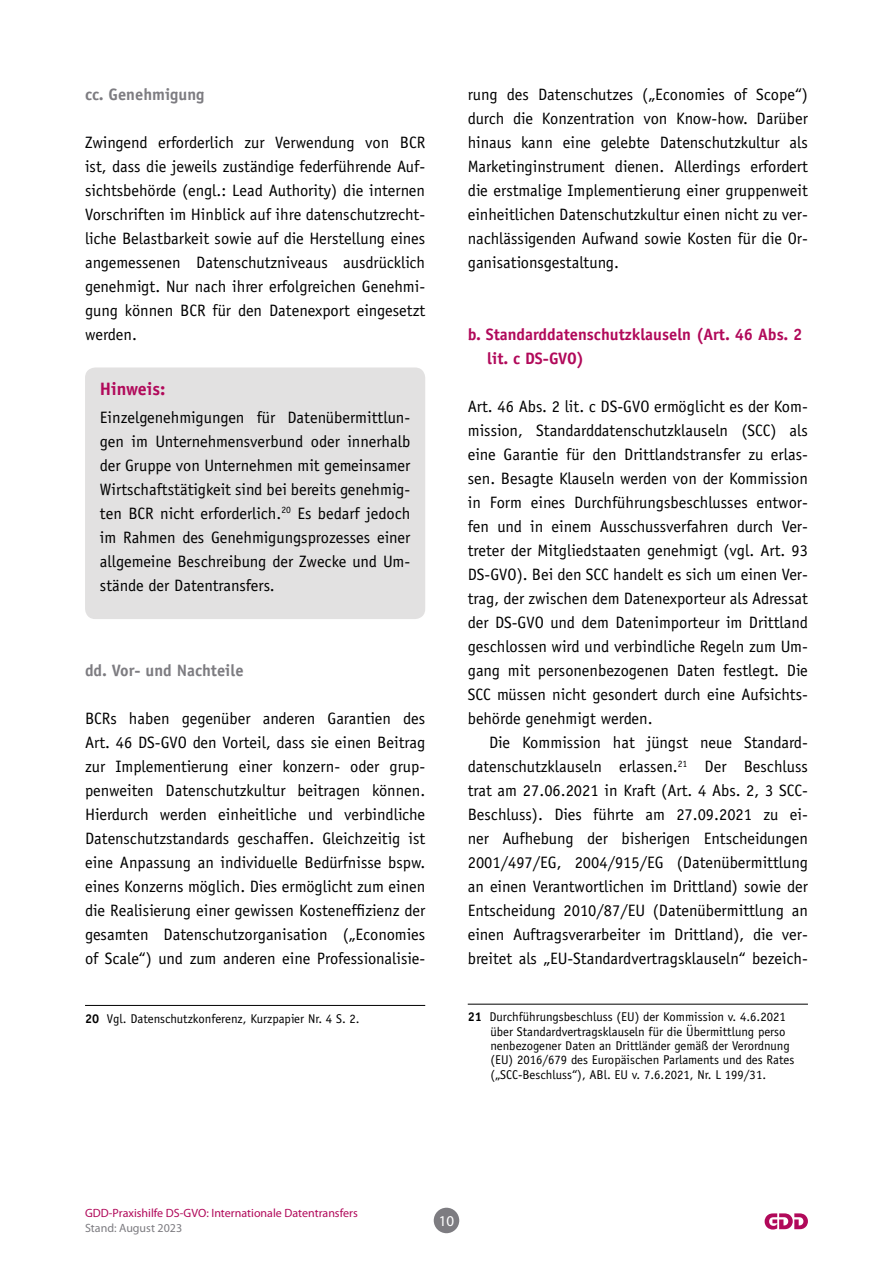
<style>
.page{position:relative;width:893px;height:1263px;background:#fff}
.page>*{position:absolute;margin:0;border:0;box-sizing:border-box;transform-origin:0 0}
.t1{font:700 18px "Officina Sans Std";color:#b1095a}
.t2{font:16.5px/24px "Officina Sans Std";color:#000;text-align:justify}
.t3{font:700 16.5px/24px "Officina Sans Std";color:#b1095a}
.t4{font:700 16.5px "Officina Sans Std";color:#7d7c81}
.t5{font:15px "Myriad Pro";color:#fff}
.t6{font:12.75px/14.2px "Officina Sans Std";color:#000}
.t7{font:12px "Myriad Pro";color:#b1095a}
.t8{font:12px "Myriad Pro";color:#7d7c81}
.s1{font-weight:700}
</style>
<div class="page">
<div style="left:434px;top:1208px;width:25px;height:25px;background:#7d7c81;border-radius:50%"></div>
<svg style="left:765px;top:1213px;width:43px;height:16px"></svg>
<hr style="left:468px;top:1004px;width:340px;height:1px;background:#000">
<div style="left:85px;top:367px;width:340px;height:252px;background:#e2e1e1;border-radius:10px"></div>
<hr style="left:85px;top:1005px;width:340px;height:1px;background:#000">
<p class="t4" style="left:85px;top:84px;width:121px">cc. Genehmigung</p>
<p class="t2" style="left:85px;top:130px;width:342px">Zwingend erforderlich zur Verwendung von BCR ist, dass die jeweils zuständige federführende Auf&shy;sichtsbehörde (engl.: Lead Authority) die internen Vorschriften im Hinblick auf ihre datenschutzrecht&shy;liche Belastbarkeit sowie auf die Herstellung eines angemessenen Datenschutzniveaus ausdrücklich genehmigt. Nur nach ihrer erfolgreichen Genehmi&shy;gung können BCR für den Datenexport eingesetzt werden.</p>
<p class="t1" style="left:100px;top:377px;width:67px">Hinweis:</p>
<p class="t2" style="left:100px;top:405px;width:312px">Einzelgenehmigungen für Datenübermittlun&shy;gen im Unternehmensverbund oder innerhalb der Gruppe von Unternehmen mit gemeinsamer Wirtschaftstätigkeit sind bei bereits genehmig&shy;ten BCR nicht erforderlich.<sup>20</sup> Es bedarf jedoch im Rahmen des Genehmigungsprozesses einer allgemeine Beschreibung der Zwecke und Um&shy;stände der Datentransfers.</p>
<p class="t4" style="left:85px;top:660px;width:160px">dd. Vor- und Nachteile</p>
<p class="t2" style="left:85px;top:706px;width:342px">BCRs haben gegenüber anderen Garantien des Art. 46 DS-GVO den Vorteil, dass sie einen Beitrag zur Implementierung einer konzern- oder grup&shy;penweiten Datenschutzkultur beitragen können.<br>Hierdurch werden einheitliche und verbindliche Datenschutzstandards geschaffen. Gleichzeitig ist eine Anpassung an individuelle Bedürfnisse bspw. eines Konzerns möglich. Dies ermöglicht zum einen die Realisierung einer gewissen Kosteneffizienz der gesamten Datenschutzorganisation („Economies of Scale“) und zum anderen eine Professionalisie-</p>
<p class="t6" style="left:85px;top:1011px;width:276px"><span class="s1">20</span> Vgl. Datenschutzkonferenz, Kurzpapier Nr. 4 S. 2.</p>
<p class="t2" style="left:468px;top:83px;width:342px">rung des Datenschutzes („Economies of Scope“) durch die Konzentration von Know-how. Darüber hinaus kann eine gelebte Datenschutzkultur als Marketinginstrument dienen. Allerdings erfordert die erstmalige Implementierung einer gruppenweit einheitlichen Datenschutzkultur einen nicht zu ver&shy;nachlässigenden Aufwand sowie Kosten für die Or&shy;ganisationsgestaltung.</p>
<p class="t3" style="left:487px;top:322px;width:317px;text-indent:-20px">b. Standarddatenschutzklauseln (Art. 46 Abs. 2 lit. c DS-GVO)</p>
<p class="t2" style="left:468px;top:395px;width:342px">Art. 46 Abs. 2 lit. c DS-GVO ermöglicht es der Kom&shy;mission, Standarddatenschutzklauseln (SCC) als eine Garantie für den Drittlandstransfer zu erlas&shy;sen. Besagte Klauseln werden von der Kommission in Form eines Durchführungsbeschlusses entwor&shy;fen und in einem Ausschussverfahren durch Ver&shy;treter der Mitgliedstaaten genehmigt (vgl. Art. 93<br>DS-GVO). Bei den SCC handelt es sich um einen Ver&shy;trag, der zwischen dem Datenexporteur als Adressat der DS-GVO und dem Datenimporteur im Drittland geschlossen wird und verbindliche Regeln zum Um&shy;gang mit personenbezogenen Daten festlegt. Die SCC müssen nicht gesondert durch eine Aufsichts&shy;behörde genehmigt werden.</p>
<p class="t2" style="left:468px;top:731px;width:342px;text-indent:21px">Die Kommission hat jüngst neue Standard&shy;datenschutzklauseln erlassen.<sup>21</sup> Der Beschluss trat am 27.06.2021 in Kraft (Art. 4 Abs. 2, 3 SCC-Beschluss). Dies führte am 27.09.2021 zu ei&shy;ner Aufhebung der bisherigen Entscheidungen 2001/497/EG, 2004/915/EG (Datenübermittlung an einen Verantwortlichen im Drittland) sowie der Entscheidung 2010/87/EU (Datenübermittlung an einen Auftragsverarbeiter im Drittland), die ver&shy;breitet als „EU-Standardvertragsklauseln“ bezeich-</p>
<p class="t6" style="left:490px;top:1010px;width:305px;text-indent:-23px"><span class="s1">21</span> Durchführungsbeschluss (EU) der Kommission v. 4.6.2021 über Standardvertragsklauseln für die Übermittlung perso nenbezogener Daten an Drittländer gemäß der Verordnung (EU) 2016/679 des Europäischen Parlaments und des Rates („SCC-Beschluss“), ABl. EU v. 7.6.2021, Nr. L 199/31.</p>
<p class="t7" style="left:85px;top:1205px;width:274px">GDD-Praxishilfe DS-GVO: Internationale Datentransfers</p>
<p class="t8" style="left:85px;top:1220px;width:99px">Stand: August 2023</p>
<p class="t5" style="left:439px;top:1211px;width:17px">10</p>
</div>
